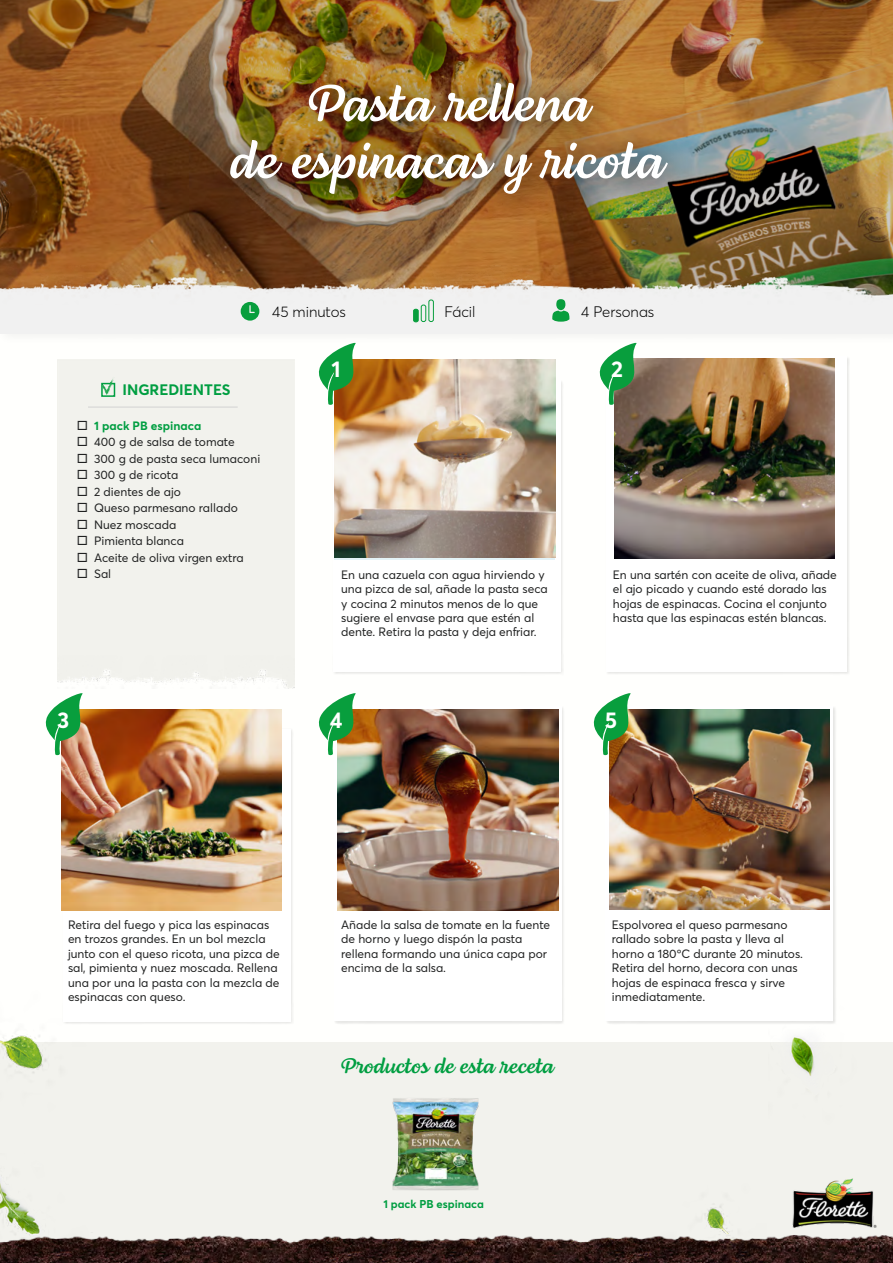
<style>
.page{position:relative;width:893px;height:1263px;background:#fff}
.page>*{position:absolute;margin:0;border:0;box-sizing:border-box;transform-origin:0 0}
.t1{font:52.5px/57px "Lemongrass Script";color:#fff;text-align:center}
.t2{font:700 22.5px "Averta";color:#fff}
.t3{font:21.75px "Lemongrass Script";color:#009e41}
.t4{font:300 15px "Averta";color:#000}
.t5{font:700 15px "Averta";color:#009e41}
.t6{font:12px/14.4px "Averta";color:#212222}
.t7{font:700 12px "Averta";color:#009e41}
.t8{font:700 11.25px "Averta";color:#009e41}
.s1{font-weight:400;font-size:16.5px;color:#212222}
.s2{font-size:16.5px}
</style>
<div class="page">
<img style="left:0;top:359px;width:893px;height:874px">
<img style="left:0;top:1233px;width:893px;height:30px">
<img style="left:780px;top:1176px;width:105px;height:58px">
<img style="left:390px;top:1086px;width:90px;height:111px">
<div style="left:63px;top:729px;width:231px;height:296px;background:#f5f5f3"></div>
<div style="left:63px;top:729px;width:227px;height:292px;background:#fff"></div>
<div style="left:334px;top:706px;width:231px;height:319px;background:#ededeb"></div>
<div style="left:334px;top:707px;width:228px;height:314px;background:#fff"></div>
<div style="left:333px;top:380px;width:231px;height:295px;background:#000;opacity:.1"></div>
<div style="left:333px;top:380px;width:227px;height:292px;background:#fff"></div>
<div style="left:605px;top:706px;width:231px;height:319px;background:#ebebe9"></div>
<div style="left:606px;top:707px;width:227px;height:314px;background:#fff"></div>
<div style="left:605px;top:356px;width:245px;height:319px;background:#000;opacity:.1"></div>
<div style="left:606px;top:356px;width:240px;height:316px;background:#fff"></div>
<img style="left:61px;top:710px;width:221px;height:200px">
<img style="left:338px;top:710px;width:220px;height:200px">
<img style="left:334px;top:359px;width:221px;height:199px">
<img style="left:609px;top:710px;width:221px;height:200px">
<img style="left:614px;top:358px;width:221px;height:200px">
<svg style="left:42px;top:691px;width:42px;height:65px"></svg>
<svg style="left:315px;top:691px;width:42px;height:65px"></svg>
<svg style="left:315px;top:346px;width:42px;height:59px"></svg>
<svg style="left:590px;top:691px;width:42px;height:65px"></svg>
<svg style="left:596px;top:346px;width:42px;height:59px"></svg>
<div style="left:58px;top:359px;width:236px;height:329px;background:#f2f2ed"></div>
<hr style="left:88px;top:407px;width:150px;height:1px;background:#d2d2d2">
<div style="left:101px;top:383px;width:14px;height:14px;border:2px solid #009e41"></div>
<svg style="left:102px;top:377px;width:13px;height:18px"></svg>
<img style="left:0;top:0;width:893px;height:263px">
<div style="left:201px;top:55px;width:497px;height:173px;background:#000;opacity:.9"></div>
<div style="left:0;top:263px;width:893px;height:83px;background:#000;opacity:.05"></div>
<img style="left:1px;top:265px;width:892px;height:68px">
<svg style="left:413px;top:299px;width:21px;height:23px"></svg>
<svg style="left:241px;top:302px;width:18px;height:19px"></svg>
<div style="left:556px;top:299px;width:9px;height:11px;background:#089e3d;border-radius:50%"></div>
<svg style="left:552px;top:311px;width:17px;height:11px"></svg>
<h1 class="t1" style="left:230px;top:79px;width:435px">Pasta rellena<br>de espinacas y ricota</h1>
<p class="t4" style="left:272px;top:301px;width:75px">45 minutos</p>
<p class="t4" style="left:444px;top:301px;width:33px">Fácil</p>
<p class="t4" style="left:581px;top:301px;width:75px">4 Personas</p>
<p class="t5" style="left:122px;top:379px;width:110px">INGREDIENTES</p>
<p class="t7" style="left:77px;top:417px;width:126px"><span class="s1">□</span> 1 pack PB espinaca</p>
<p class="t6" style="left:77px;top:434px;width:159px"><span class="s2">□</span> 400 g de salsa de tomate</p>
<p class="t6" style="left:77px;top:451px;width:185px"><span class="s2">□</span> 300 g de pasta seca lumaconi</p>
<p class="t6" style="left:77px;top:467px;width:103px"><span class="s2">□</span> 300 g de ricota</p>
<p class="t6" style="left:77px;top:484px;width:105px"><span class="s2">□</span> 2 dientes de ajo</p>
<p class="t6" style="left:77px;top:500px;width:162px"><span class="s2">□</span> Queso parmesano rallado</p>
<p class="t6" style="left:77px;top:517px;width:101px"><span class="s2">□</span> Nuez moscada</p>
<p class="t6" style="left:77px;top:533px;width:108px"><span class="s2">□</span> Pimienta blanca</p>
<p class="t6" style="left:77px;top:550px;width:168px"><span class="s2">□</span> Aceite de oliva virgen extra</p>
<p class="t6" style="left:77px;top:566px;width:36px"><span class="s2">□</span> Sal</p>
<h2 class="t2" style="left:332px;top:353px;width:11px">1</h2>
<p class="t6" style="left:341px;top:567px;width:208px">En una cazuela con agua hirviendo y una pizca de sal, añade la pasta seca y cocina 2 minutos menos de lo que sugiere el envase para que estén al dente. Retira la pasta y deja enfriar.</p>
<h2 class="t2" style="left:57px;top:704px;width:14px">3</h2>
<h2 class="t2" style="left:330px;top:704px;width:14px">4</h2>
<h2 class="t2" style="left:611px;top:353px;width:13px">2</h2>
<p class="t6" style="left:613px;top:567px;width:226px">En una sartén con aceite de oliva, añade el ajo picado y cuando esté dorado las hojas de espinacas. Cocina el conjunto hasta que las espinacas estén blancas.</p>
<h2 class="t2" style="left:605px;top:704px;width:14px">5</h2>
<p class="t6" style="left:68px;top:917px;width:213px">Retira del fuego y pica las espinacas en trozos grandes. En un bol mezcla junto con el queso ricota, una pizca de sal, pimienta y nuez moscada. Rellena una por una la pasta con la mezcla de espinacas con queso.</p>
<p class="t6" style="left:341px;top:917px;width:211px">Añade la salsa de tomate en la fuente de horno y luego dispón la pasta rellena formando una única capa por encima de la salsa.</p>
<h3 class="t3" style="left:339px;top:1052px;width:215px">Productos de esta receta</h3>
<p class="t8" style="left:383px;top:1196px;width:102px">1 pack PB espinaca</p>
<p class="t6" style="left:612px;top:917px;width:193px">Espolvorea el queso parmesano rallado sobre la pasta y lleva al horno a 180ºC durante 20 minutos.<br>Retira del horno, decora con unas hojas de espinaca fresca y sirve inmediatamente.</p>
</div>
